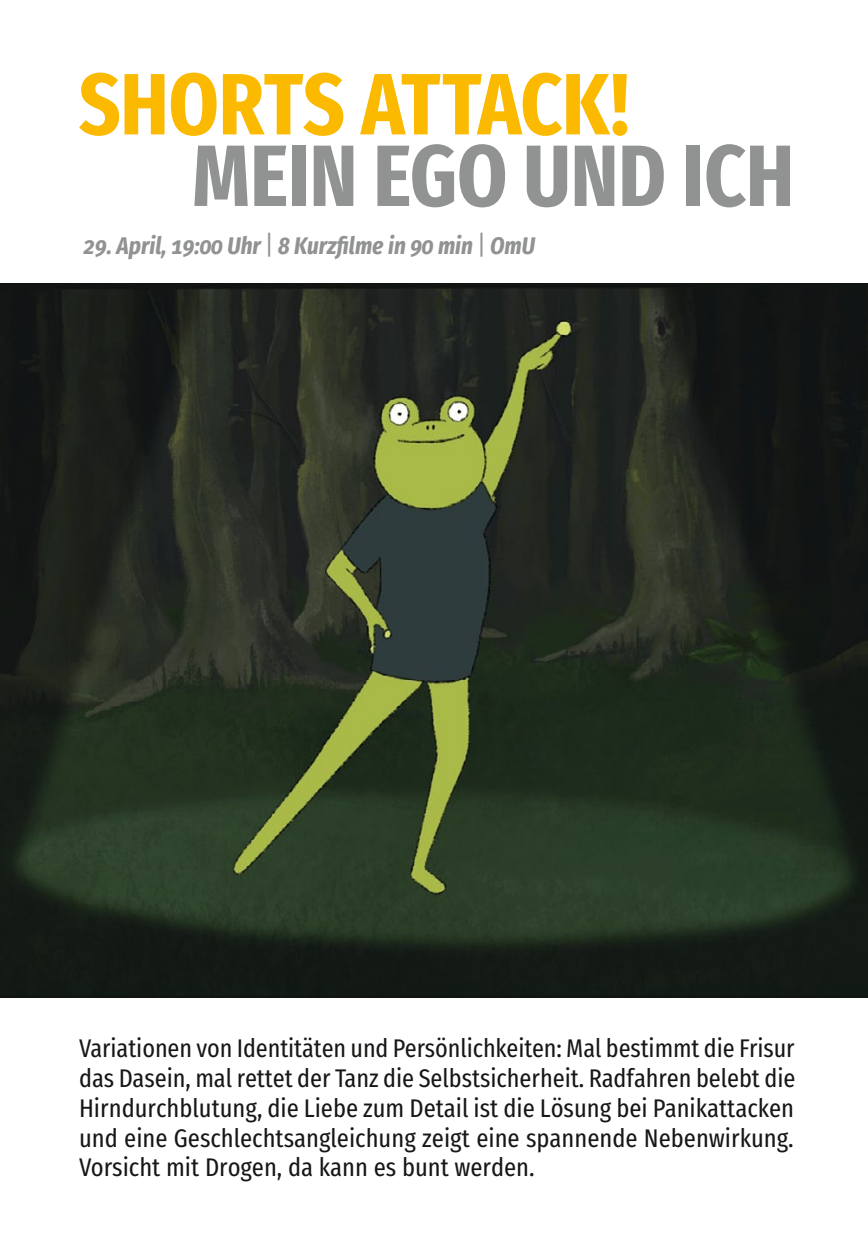
<style>
.page{position:relative;width:868px;height:1259px;background:#fff}
.page>*{position:absolute;margin:0;border:0;box-sizing:border-box;transform-origin:0 0}
.t1{font:700 87px "Fira Sans Compressed";color:#fbb900}
.t2{font:700 87px "Fira Sans Compressed";color:#919292}
.t3{font:25.5px/29.7px "Fira Sans Condensed";color:#181716;text-align:justify}
.t4{font:italic 700 24px "Fira Sans Condensed";color:#919292}
.s1{font-weight:400;font-style:normal;font-size:26.4px}
</style>
<div class="page">
<img style="left:0;top:283px;width:867px;height:715px">
<h1 class="t1" style="left:79px;top:32px;width:552px">SHORTS ATTACK!</h1>
<h1 class="t2" style="left:192px;top:103px;width:603px">MEIN EGO UND ICH</h1>
<p class="t4" style="left:84px;top:228px;width:453px">29. April, 19:00 Uhr <span class="s1">|</span> 8 Kurzfilme in 90 min <span class="s1">|</span> OmU</p>
<p class="t3" style="left:79px;top:1031px;width:717px">Variationen von Identitäten und Persönlichkeiten: Mal bestimmt die Frisur das Dasein, mal rettet der Tanz die Selbstsicherheit. Radfahren belebt die Hirndurchblutung, die Liebe zum Detail ist die Lösung bei Panikattacken und eine Geschlechtsangleichung zeigt eine spannende Nebenwirkung.<br>Vorsicht mit Drogen, da kann es bunt werden.</p>
</div>
